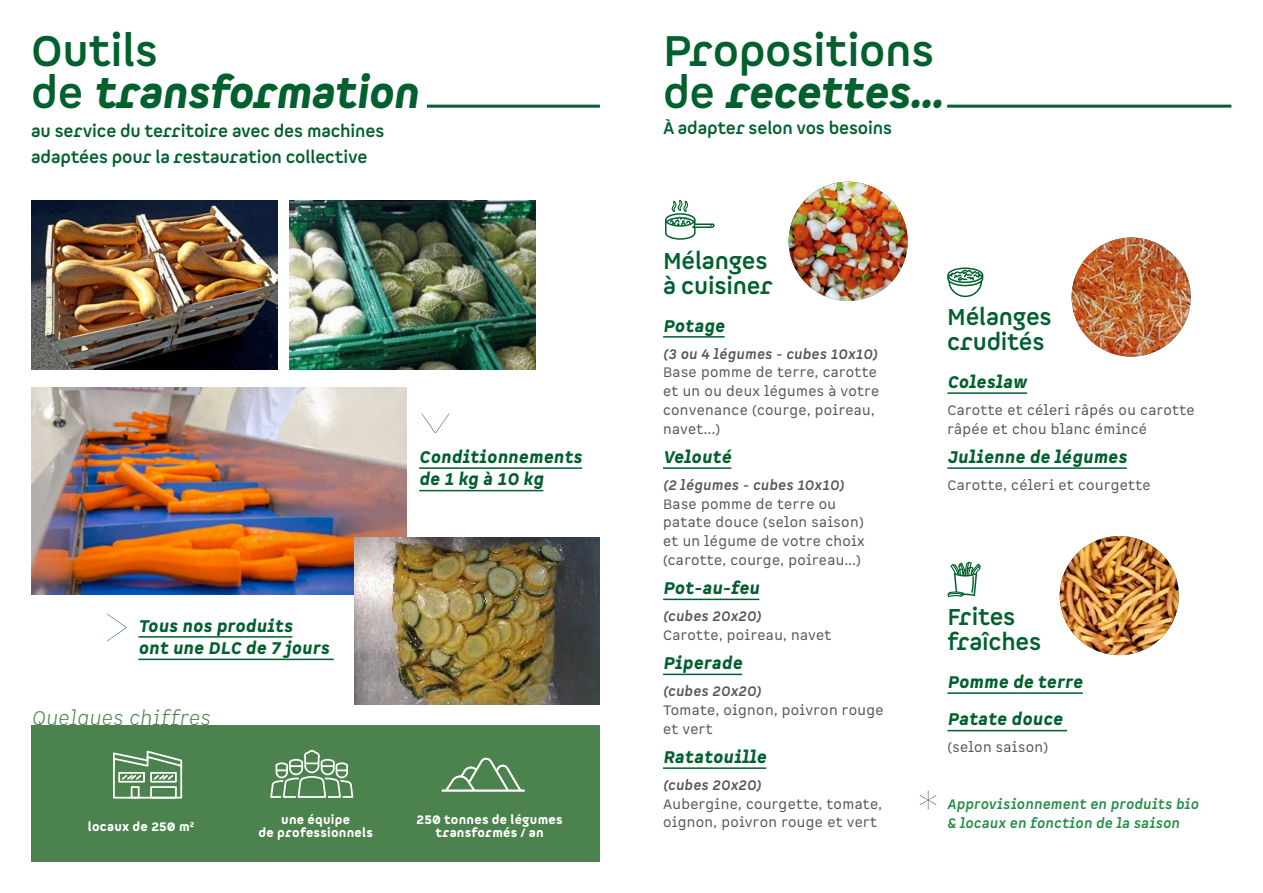
<style>
.page{position:relative;width:1263px;height:893px;background:#fff}
.page>*{position:absolute;margin:0;border:0;box-sizing:border-box;transform-origin:0 0}
.t1{font:100 63px "Spock Ess Alt 1";color:#467646}
.t2{font:700 42px/42px "Spock Ess Alt 1";letter-spacing:-.01em;color:#01602d}
.t3{font:italic 900 42px/42px "Spock Ess Alt 1";letter-spacing:-.015em;color:#01602d}
.t4{font:700 22.5px/25.5px "Spock Pro";letter-spacing:-.01em;color:#01602d}
.t5{font:italic 300 19.5px "Spock Ess";letter-spacing:.025em;color:#4b824d}
.t6{font:italic 900 16.5px/22.5px "Spock Ess";letter-spacing:.02em;color:#01602d}
.t7{font:700 16.5px/25.5px "Spock Ess Alt 1";letter-spacing:-.01em;color:#01602d}
.t8{font:13.5px/18.8px "Spock Pro";letter-spacing:.025em;color:#575756}
.t9{font:italic 700 13.5px "Spock Pro";letter-spacing:.025em;color:#575756}
.t10{font:italic 700 13.5px/18.8px "Spock Pro";letter-spacing:.025em;color:#238f46}
.t11{font:900 12px/12.8px "Spock Ess Alt 1";letter-spacing:.02em;color:#fff;text-align:center}
.s1{font-weight:700;font-style:normal}
.s2{font-weight:900;font-style:italic}
</style>
<div class="page">
<img style="left:789px;top:182px;width:119px;height:119px;border-radius:60px">
<img style="left:1072px;top:237px;width:119px;height:120px;border-radius:60px">
<img style="left:1060px;top:536px;width:119px;height:119px;border-radius:60px">
<div style="left:32px;top:725px;width:568px;height:136px;background:#4b824d"></div>
<svg style="left:113px;top:751px;width:69px;height:47px"></svg>
<img style="left:31px;top:200px;width:246px;height:169px">
<img style="left:290px;top:200px;width:245px;height:169px">
<img style="left:32px;top:388px;width:374px;height:206px">
<img style="left:354px;top:538px;width:245px;height:166px">
<hr style="left:419px;top:467px;width:163px;height:2px;background:#01602d">
<hr style="left:419px;top:490px;width:124px;height:1px;background:#01602d">
<hr style="left:138px;top:636px;width:154px;height:2px;background:#01602d">
<hr style="left:138px;top:659px;width:196px;height:1px;background:#01602d">
<svg style="left:441px;top:757px;width:84px;height:35px"></svg>
<svg style="left:270px;top:750px;width:83px;height:48px"></svg>
<hr style="left:427px;top:105px;width:173px;height:3px;background:#01602d">
<hr style="left:663px;top:336px;width:62px;height:2px;background:#01602d">
<hr style="left:663px;top:467px;width:68px;height:2px;background:#01602d">
<hr style="left:663px;top:599px;width:96px;height:1px;background:#01602d">
<hr style="left:663px;top:674px;width:79px;height:1px;background:#01602d">
<hr style="left:663px;top:767px;width:103px;height:2px;background:#01602d">
<hr style="left:947px;top:392px;width:80px;height:2px;background:#01602d">
<hr style="left:947px;top:467px;width:180px;height:2px;background:#01602d">
<hr style="left:947px;top:692px;width:136px;height:2px;background:#01602d">
<hr style="left:947px;top:730px;width:120px;height:1px;background:#01602d">
<hr style="left:947px;top:105px;width:284px;height:3px;background:#01602d">
<svg style="left:947px;top:562px;width:34px;height:35px"></svg>
<svg style="left:665px;top:200px;width:50px;height:40px"></svg>
<svg style="left:947px;top:267px;width:36px;height:30px"></svg>
<h2 class="t3" style="left:31px;top:30px;width:389px"><span class="s1">Outils<br>de</span> transformation</h2>
<p class="t7" style="left:31px;top:119px;width:355px">au service du territoire avec des machines adaptées pour la restauration collective</p>
<h1 class="t1" style="left:472px;top:408px;width:30px;rotate:90deg">&gt;</h1>
<h1 class="t1" style="left:102px;top:591px;width:30px">&gt;</h1>
<p class="t6" style="left:138px;top:614px;width:192px">Tous nos produits<br>ont une DLC de 7 jours</p>
<h3 class="t5" style="left:32px;top:707px;width:180px">Quelques chiffres</h3>
<p class="t6" style="left:419px;top:446px;width:164px">Conditionnements de 1 kg à 10 kg</p>
<p class="t11" style="left:88px;top:820px;width:108px">locaux de 250 m<sup>2</sup></p>
<p class="t11" style="left:259px;top:813px;width:116px">une équipe<br>de professionnels</p>
<p class="t11" style="left:416px;top:813px;width:148px">250 tonnes de légumes transformés / an</p>
<h2 class="t2" style="left:663px;top:30px;width:282px">Propositions de <span class="s2">recettes…</span></h2>
<p class="t7" style="left:663px;top:116px;width:230px">À adapter selon vos besoins</p>
<h3 class="t4" style="left:663px;top:249px;width:112px">Mélanges à cuisiner</h3>
<p class="t6" style="left:663px;top:314px;width:63px">Potage</p>
<p class="t9" style="left:663px;top:345px;width:216px">(3 ou 4 légumes - cubes 10x10)</p>
<p class="t8" style="left:663px;top:363px;width:218px">Base pomme de terre, carotte et un ou deux légumes à votre convenance (courge, poireau, navet...)</p>
<p class="t6" style="left:663px;top:446px;width:70px">Velouté</p>
<p class="t9" style="left:663px;top:476px;width:182px">(2 légumes - cubes 10x10)</p>
<p class="t8" style="left:663px;top:494px;width:203px">Base pomme de terre ou patate douce (selon saison) et un légume de votre choix (carotte, courge, poireau...)</p>
<p class="t6" style="left:663px;top:577px;width:98px">Pot-au-feu</p>
<p class="t9" style="left:663px;top:608px;width:99px">(cubes 20x20)</p>
<p class="t8" style="left:663px;top:626px;width:170px">Carotte, poireau, navet</p>
<p class="t6" style="left:663px;top:652px;width:81px">Piperade</p>
<p class="t9" style="left:663px;top:683px;width:99px">(cubes 20x20)</p>
<p class="t8" style="left:663px;top:701px;width:222px">Tomate, oignon, poivron rouge et vert</p>
<p class="t6" style="left:663px;top:746px;width:105px">Ratatouille</p>
<p class="t9" style="left:663px;top:776px;width:99px">(cubes 20x20)</p>
<p class="t8" style="left:663px;top:794px;width:221px">Aubergine, courgette, tomate, oignon, poivron rouge et vert</p>
<h3 class="t4" style="left:947px;top:305px;width:106px">Mélanges crudités</h3>
<p class="t6" style="left:947px;top:371px;width:81px">Coleslaw</p>
<p class="t8" style="left:947px;top:401px;width:249px">Carotte et céleri râpés ou carotte râpée et chou blanc émincé</p>
<p class="t6" style="left:947px;top:446px;width:181px">Julienne de légumes</p>
<p class="t8" style="left:947px;top:476px;width:205px">Carotte, céleri et courgette</p>
<h3 class="t4" style="left:947px;top:605px;width:95px">Frites fraîches</h3>
<p class="t6" style="left:947px;top:671px;width:137px">Pomme de terre</p>
<p class="t6" style="left:947px;top:708px;width:117px">Patate douce</p>
<p class="t8" style="left:947px;top:738px;width:102px">(selon saison)</p>
<h1 class="t1" style="left:914px;top:777px;width:29px">*</h1>
<p class="t10" style="left:947px;top:795px;width:253px">Approvisionnement en produits bio &amp; locaux en fonction de la saison</p>
</div>
